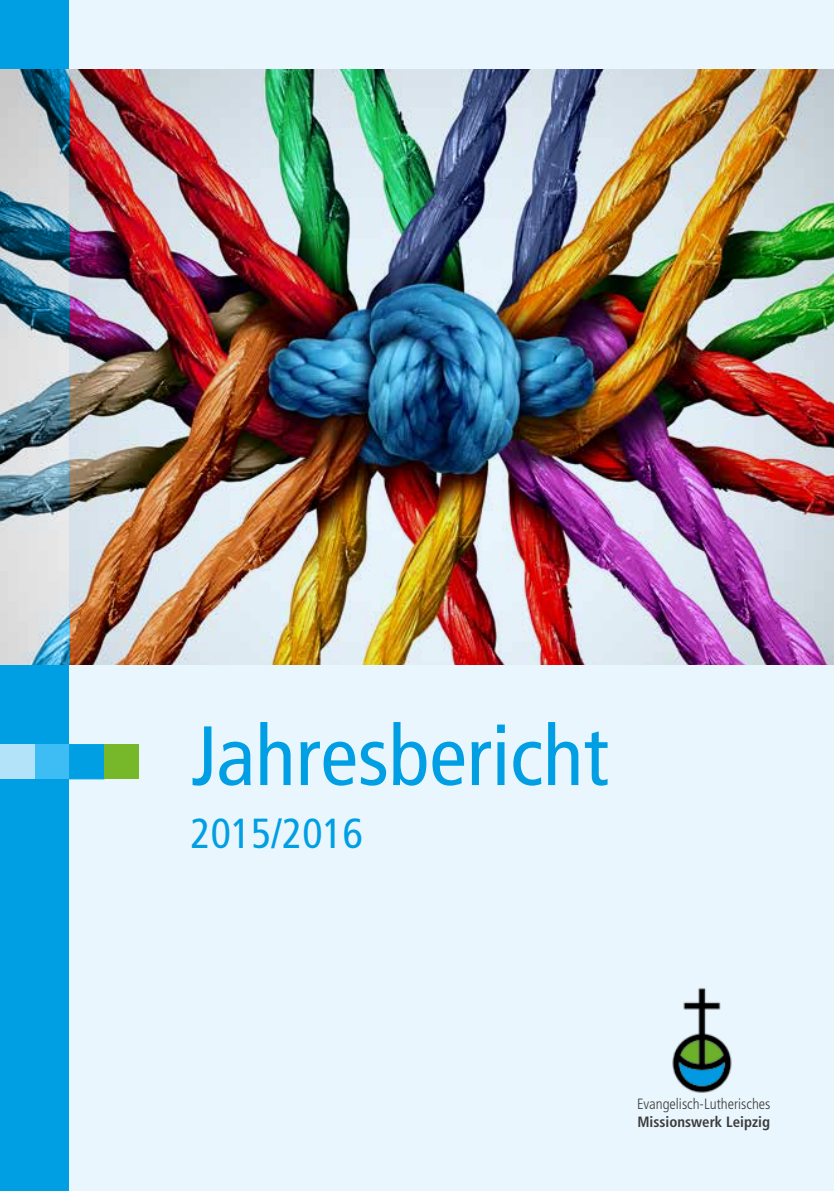
<style>
.page{position:relative;width:834px;height:1191px;background:#fff}
.page>*{position:absolute;margin:0;border:0;box-sizing:border-box;transform-origin:0 0}
.t1{font:condensed 84px "Frutiger";color:#009fe3}
.t2{font:condensed 42px "Frutiger";color:#009fe3}
.t3{font:300 condensed 14.88px "Frutiger";color:#3c3c3b}
.t4{font:700 condensed 14.88px "Frutiger";color:#3c3c3b}
</style>
<div class="page">
<div style="left:69px;top:0;width:764px;height:1191px;background:#eaf6fe"></div>
<div style="left:69px;top:744px;width:35px;height:35px;background:#009fe3;border:1px solid #009fe3"></div>
<div style="left:104px;top:744px;width:35px;height:35px;background:#76b82a"></div>
<img style="left:672px;top:988px;width:60px;height:105px">
<img style="left:69px;top:69px;width:764px;height:596px">
<svg style="left:0;top:0;width:69px;height:1191px;background:#4da7ce"></svg>
<h1 class="t1" style="left:190px;top:707px;width:419px">Jahresbericht</h1>
<h2 class="t2" style="left:190px;top:809px;width:174px">2015/2016</h2>
<p class="t3" style="left:637px;top:1095px;width:135px">Evangelisch-Lutherisches</p>
<p class="t4" style="left:637px;top:1113px;width:134px">Missionswerk Leipzig</p>
</div>
